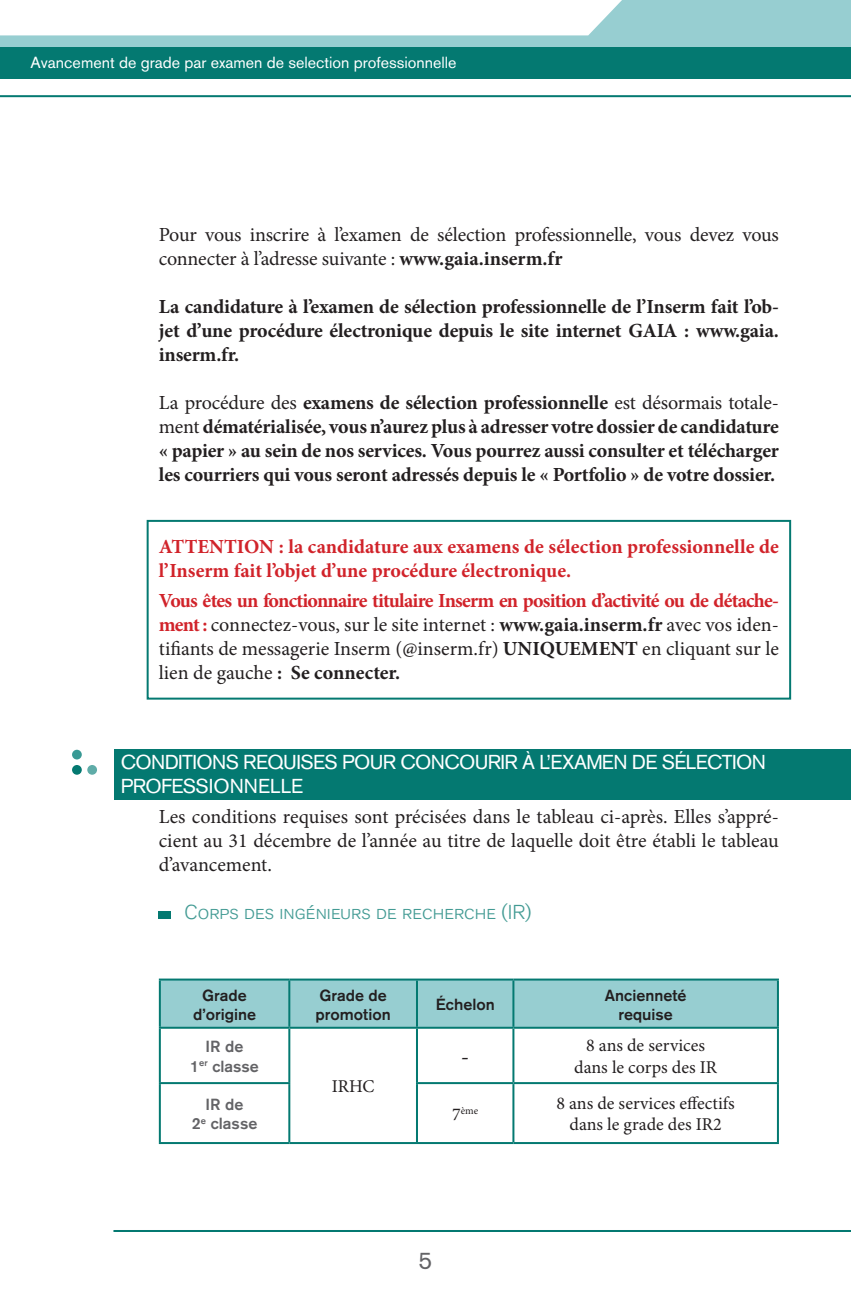
<style>
.page{position:relative;width:851px;height:1304px;background:#fff}
.page>*{position:absolute;margin:0;border:0;box-sizing:border-box;transform-origin:0 0}
.t1{font:24px "Akzidenz Grotesk BQ";color:#636366}
.t2{font:24px "Minion Pro";color:#231f20}
.t3{font:20px/24px "Minion Pro";letter-spacing:-.01em;color:#231f20;text-align:justify}
.t4{font:700 20px/24px "Minion Pro";letter-spacing:-.01em;color:#231f20;text-align:justify}
.t5{font:700 20px/24px "Minion Pro";color:#d1232a}
.t6{font:20px "Akzidenz Grotesk BQ";letter-spacing:-.03em;color:#fff}
.t7{font:20px "Akzidenz Grotesk BQ Light SC";color:#439b94}
.t8{font:20px "Akzidenz Grotesk BQ";color:#fff}
.t9{font:18px "Minion Pro";color:#231f20}
.t10{font:500 16px "Akzidenz Grotesk BQ";color:#231f20}
.t11{font:16px "Akzidenz Grotesk BQ";color:#fff}
.t12{font:500 16px "Akzidenz Grotesk BQ";color:#636366}
.t13{font:10.4px "Minion Pro";color:#231f20}
.s1{font-weight:700}
.s2{font-weight:400}
.s3{font-weight:700;color:#d1232a}
.s4{font-size:18px}
</style>
<div class="page">
<hr style="left:0;top:95px;width:850px;height:2px;background:#047971">
<svg style="left:0;top:0;width:850px;height:47px"></svg>
<div style="left:0;top:47px;width:850px;height:32px;background:#047971"></div>
<div style="left:159px;top:912px;width:12px;height:7px;background:#047971"></div>
<div style="left:147px;top:520px;width:644px;height:180px;border:2px solid #047971"></div>
<div style="left:115px;top:749px;width:735px;height:51px;background:#047971"></div>
<div style="left:72px;top:765px;width:10px;height:10px;background:#047971;border-radius:50%"></div>
<div style="left:72px;top:750px;width:10px;height:9px;background:#389994;border-radius:50%"></div>
<div style="left:87px;top:765px;width:10px;height:10px;background:#5faca8;border-radius:50%"></div>
<div style="left:161px;top:981px;width:615px;height:46px;background:#97ced1"></div>
<hr style="left:159px;top:979px;width:130px;height:2px;background:#047971">
<hr style="left:159px;top:981px;width:2px;height:46px;background:#047971">
<hr style="left:289px;top:979px;width:128px;height:2px;background:#047971">
<hr style="left:288px;top:981px;width:2px;height:46px;background:#047971">
<hr style="left:417px;top:979px;width:96px;height:2px;background:#047971">
<hr style="left:416px;top:981px;width:2px;height:46px;background:#047971">
<hr style="left:513px;top:979px;width:265px;height:2px;background:#047971">
<hr style="left:512px;top:981px;width:2px;height:46px;background:#047971">
<hr style="left:776px;top:981px;width:2px;height:46px;background:#047971">
<hr style="left:159px;top:1027px;width:130px;height:2px;background:#047971">
<hr style="left:159px;top:1029px;width:2px;height:53px;background:#047971">
<hr style="left:289px;top:1027px;width:128px;height:2px;background:#047971">
<hr style="left:288px;top:1029px;width:2px;height:53px;background:#047971">
<hr style="left:417px;top:1027px;width:96px;height:2px;background:#047971">
<hr style="left:416px;top:1029px;width:2px;height:53px;background:#047971">
<hr style="left:513px;top:1027px;width:265px;height:2px;background:#047971">
<hr style="left:512px;top:1029px;width:2px;height:53px;background:#047971">
<hr style="left:776px;top:1029px;width:2px;height:53px;background:#047971">
<hr style="left:159px;top:1082px;width:131px;height:2px;background:#047971">
<hr style="left:159px;top:1084px;width:2px;height:58px;background:#047971">
<hr style="left:288px;top:1084px;width:2px;height:58px;background:#047971">
<hr style="left:416px;top:1082px;width:97px;height:2px;background:#047971">
<hr style="left:416px;top:1084px;width:2px;height:58px;background:#047971">
<hr style="left:513px;top:1082px;width:265px;height:2px;background:#047971">
<hr style="left:512px;top:1084px;width:2px;height:58px;background:#047971">
<hr style="left:776px;top:1084px;width:2px;height:58px;background:#047971">
<hr style="left:159px;top:1142px;width:130px;height:2px;background:#047971">
<hr style="left:289px;top:1142px;width:128px;height:2px;background:#047971">
<hr style="left:417px;top:1142px;width:96px;height:2px;background:#047971">
<hr style="left:513px;top:1142px;width:265px;height:2px;background:#047971">
<hr style="left:113px;top:1230px;width:737px;height:2px;background:#047971">
<p class="t11" style="left:31px;top:53px;width:427px">Avancement de grade par examen de selection professionnelle</p>
<p class="t3" style="left:159px;top:223px;width:621px">Pour vous inscrire à l’examen de sélection professionnelle, vous devez vous connecter à l’adresse suivante : <span class="s1">www.gaia.inserm.fr</span></p>
<p class="t4" style="left:159px;top:295px;width:621px">La candidature à l’examen de sélection professionnelle de l’Inserm fait l’ob&shy;jet d’une procédure électronique depuis le site internet GAIA : www.gaia. inserm.fr.</p>
<p class="t4" style="left:159px;top:391px;width:621px"><span class="s2">La procédure des</span> examens de sélection professionnelle <span class="s2">est désormais totale&shy;ment</span> dématérialisée, vous n’aurez plus à adresser votre dossier de candidature « papier » au sein de nos services. Vous pourrez aussi consulter et télécharger les courriers qui vous seront adressés depuis le « Portfolio » de votre dossier.</p>
<p class="t5" style="left:159px;top:535px;width:621px">ATTENTION : la candidature aux examens de sélection professionnelle de l’Inserm fait l’objet d’une procédure électronique.</p>
<p class="t3" style="left:159px;top:589px;width:621px"><span class="s3">Vous êtes un fonctionnaire titulaire Inserm en position d’activité ou de détache&shy;ment :</span> connectez-vous, sur le site internet : <span class="s1">www.gaia.inserm.fr</span> avec vos iden&shy;tifiants de messagerie Inserm (@inserm.fr) <span class="s1">UNIQUEMENT</span> en cliquant sur le lien de gauche <span class="s1">: Se connecter.</span></p>
<p class="t6" style="left:121px;top:750px;width:646px">CONDITIONS REQUISES POUR CONCOURIR À L’EXAMEN DE SÉLECTION</p>
<p class="t8" style="left:121px;top:774px;width:184px">PROFESSIONNELLE</p>
<p class="t3" style="left:159px;top:805px;width:621px">Les conditions requises sont précisées dans le tableau ci-après. Elles s’appré&shy;cient au 31 décembre de l’année au titre de laquelle doit être établi le tableau d’avancement.</p>
<p class="t7" style="left:184px;top:901px;width:348px">Corps des ingénieurs de recherche (IR)</p>
<p class="t10" style="left:202px;top:985px;width:46px">Grade</p>
<p class="t10" style="left:193px;top:1004px;width:64px">d’origine</p>
<p class="t10" style="left:319px;top:985px;width:69px">Grade de</p>
<p class="t10" style="left:315px;top:1004px;width:76px">promotion</p>
<p class="t10" style="left:435px;top:995px;width:60px">Échelon</p>
<p class="t10" style="left:604px;top:985px;width:83px">Ancienneté</p>
<p class="t10" style="left:618px;top:1004px;width:56px">requise</p>
<p class="t12" style="left:205px;top:1037px;width:39px">IR de</p>
<p class="t12" style="left:190px;top:1056px;width:70px">1<sup>er</sup> classe</p>
<p class="t2" style="left:461px;top:1040px;width:10px">-</p>
<p class="t9" style="left:586px;top:1033px;width:120px">8 ans de services</p>
<p class="t9" style="left:574px;top:1055px;width:144px">dans le corps des IR</p>
<p class="t9" style="left:331px;top:1074px;width:44px">IRHC</p>
<p class="t12" style="left:205px;top:1095px;width:39px">IR de</p>
<p class="t12" style="left:192px;top:1114px;width:67px">2<sup>e</sup> classe</p>
<p class="t13" style="left:452px;top:1103px;width:28px"><span class="s4">7</span>ème</p>
<p class="t9" style="left:556px;top:1091px;width:180px">8 ans de services effectifs</p>
<p class="t9" style="left:569px;top:1113px;width:154px">dans le grade des IR2</p>
<p class="t1" style="left:418px;top:1246px;width:15px">5</p>
</div>
